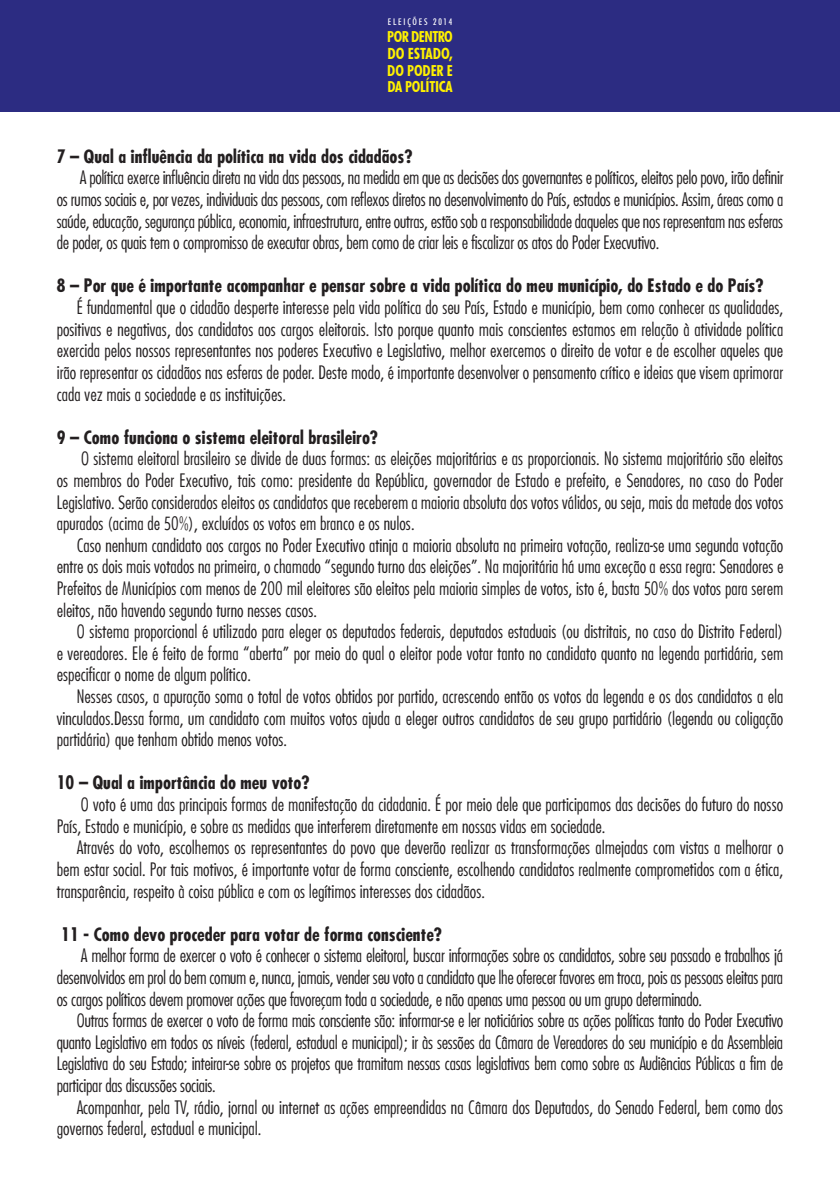
<style>
.page{position:relative;width:840px;height:1191px;background:#fff}
.page>*{position:absolute;margin:0;border:0;box-sizing:border-box;transform-origin:0 0}
.t1{font:300 condensed 18px/21.6px "Futura";letter-spacing:.005em;color:#231f20;text-align:justify}
.t2{font:700 condensed 18px "Futura";letter-spacing:.005em;color:#231f20}
.t3{font:700 condensed 15.4px "Futura BT";color:#fff100}
.t4{font:700 condensed 15.2px "Futura BT";letter-spacing:-.015em;color:#fff100}
.t5{font:500 condensed 9.2px "Futura BT";letter-spacing:.195em;color:#fff}
</style>
<div class="page">
<div style="left:0;top:0;width:839px;height:112px;background:#2c2c82"></div>
<p class="t5" style="left:387px;top:16px;width:66px">ELEIÇÕES 2014</p>
<p class="t4" style="left:387px;top:28px;width:67px">POR DENTRO</p>
<p class="t3" style="left:387px;top:44px;width:67px">DO ESTADO,</p>
<p class="t4" style="left:387px;top:61px;width:67px">DO PODER E</p>
<p class="t4" style="left:387px;top:78px;width:67px">DA POLÍTICA</p>
<p class="t2" style="left:57px;top:144px;width:357px">7 – Qual a influência da política na vida dos cidadãos?</p>
<p class="t1" style="left:57px;top:167px;width:727px;text-indent:23px">A política exerce influência direta na vida das pessoas, na medida em que as decisões dos governantes e políticos, eleitos pelo povo, irão definir os rumos sociais e, por vezes, individuais das pessoas, com reflexos diretos no desenvolvimento do País, estados e municípios. Assim, áreas como a saúde, educação, segurança pública, economia, infraestrutura, entre outras, estão sob a responsabilidade daqueles que nos representam nas esferas de poder, os quais tem o compromisso de executar obras, bem como de criar leis e fiscalizar os atos do Poder Execvutivo.</p>
<p class="t2" style="left:57px;top:274px;width:708px">8 – Por que é importante acompanhar e pensar sobre a vida política do meu município, do Estado e do País?</p>
<p class="t1" style="left:57px;top:296px;width:727px;text-indent:20px">É fundamental que o cidadão desperte interesse pela vida política do seu País, Estado e município, bem como conhecer as qualidades, positivas e negativas, dos candidatos aos cargos eleitorais. Isto porque quanto mais conscientes estamos em relação à atividade política exercida pelos nossos representantes nos poderes Executivo e Legislativo, melhor exercemos o direito de votar e de escolher aqueles que irão representar os cidadãos nas esferas de poder. Deste modo, é importante desenvolver o pensamento crítico e ideias que visem aprimorar cada vez mais a sociedade e as instituições.</p>
<p class="t2" style="left:57px;top:425px;width:323px">9 – Como funciona o sistema eleitoral brasileiro?</p>
<p class="t1" style="left:57px;top:448px;width:727px;text-indent:24px">O sistema eleitoral brasileiro se divide de duas formas: as eleições majoritárias e as proporcionais. No sistema majoritário são eleitos os membros do Poder Executivo, tais como: presidente da República, governador de Estado e prefeito, e Senadores, no caso do Poder Legislativo. Serão considerados eleitos os candidatos que receberem a maioria absoluta dos votos válidos, ou seja, mais da metade dos votos apurados (acima de 50%), excluídos os votos em branco e os nulos.</p>
<p class="t1" style="left:57px;top:534px;width:727px;text-indent:20px">Caso nenhum candidato aos cargos no Poder Executivo atinja a maioria absoluta na primeira votação, realiza-se uma segunda votação entre os dois mais votados na primeira, o chamado “segundo turno das eleições”. Na majoritária há uma exceção a essa regra: Senadores e Prefeitos de Municípios com menos de 200 mil eleitores são eleitos pela maioria simples de votos, isto é, basta 50% dos votos para serem eleitos, não havendo segundo turno nesses casos.</p>
<p class="t1" style="left:57px;top:620px;width:727px;text-indent:20px">O sistema proporcional é utilizado para eleger os deputados federais, deputados estaduais (ou distritais, no caso do Distrito Federal) e vereadores. Ele é feito de forma “aberta” por meio do qual o eleitor pode votar tanto no candidato quanto na legenda partidária, sem especificar o nome de algum político.</p>
<p class="t1" style="left:57px;top:685px;width:727px;text-indent:20px">Nesses casos, a apuração soma o total de votos obtidos por partido, acrescendo então os votos da legenda e os dos candidatos a ela vinculados.Dessa forma, um candidato com muitos votos ajuda a eleger outros candidatos de seu grupo partidário (legenda ou coligação partidária) que tenham obtido menos votos.</p>
<p class="t2" style="left:57px;top:771px;width:254px">10 – Qual a importância do meu voto?</p>
<p class="t1" style="left:57px;top:793px;width:727px;text-indent:24px">O voto é uma das principais formas de manifestação da cidadania. É por meio dele que participamos das decisões do futuro do nosso<br>País, Estado e município, e sobre as medidas que interferem diretamente em nossas vidas em sociedade.</p>
<p class="t1" style="left:57px;top:836px;width:727px;text-indent:20px">Através do voto, escolhemos os representantes do povo que deverão realizar as transformações almejadas com vistas a melhorar o bem estar social. Por tais motivos, é importante votar de forma consciente, escolhendo candidatos realmente comprometidos com a ética, transparência, respeito à coisa pública e com os legítimos interesses dos cidadãos.</p>
<p class="t2" style="left:61px;top:922px;width:382px">11 - Como devo proceder para votar de forma consciente?</p>
<p class="t1" style="left:57px;top:944px;width:727px;text-indent:24px">A melhor forma de exercer o voto é conhecer o sistema eleitoral, buscar informações sobre os candidatos, sobre seu passado e trabalhos já desenvolvidos em prol do bem comum e, nunca, jamais, vender seu voto a candidato que lhe oferecer favores em troca, pois as pessoas eleitas para os cargos políticos devem promover ações que favoreçam toda a sociedade, e não apenas uma pessoa ou um grupo determinado.</p>
<p class="t1" style="left:57px;top:1009px;width:727px;text-indent:20px">Outras formas de exercer o voto de forma mais consciente são: informar-se e ler noticiários sobre as ações políticas tanto do Poder Executivo quanto Legislativo em todos os níveis (federal, estadual e municipal); ir às sessões da Câmara de Vereadores do seu município e da Assembleia Legislativa do seu Estado; inteirar-se sobre os projetos que tramitam nessas casas legislativas bem como sobre as Audiências Públicas a fim de participar das discussões sociais.</p>
<p class="t1" style="left:57px;top:1096px;width:727px;text-indent:20px">Acompanhar, pela TV, rádio, jornal ou internet as ações empreendidas na Câmara dos Deputados, do Senado Federal, bem como dos governos federal, estadual e municipal.</p>
</div>
